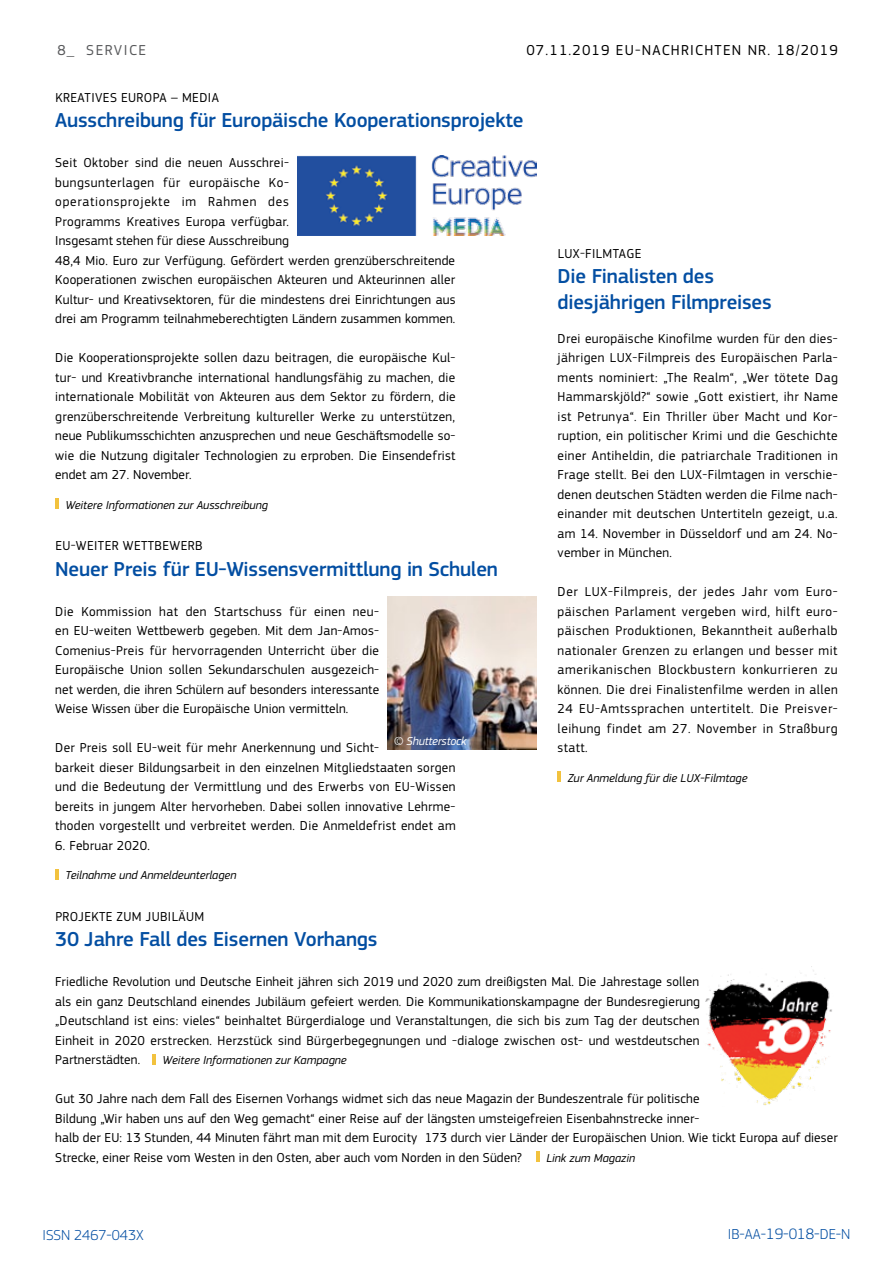
<style>
.page{position:relative;width:893px;height:1263px;background:#fff}
.page>*{position:absolute;margin:0;border:0;box-sizing:border-box;transform-origin:0 0}
.t1{font:500 21px/25.5px "EC Square Sans Pro";letter-spacing:-.01em;color:#034ea2}
.t2{font:15px "EC Square Sans Pro";letter-spacing:.08em;color:#000}
.t3{font:300 15px "EC Square Sans Pro";color:#034ea2}
.t4{font:15px "EC Square Sans Pro";color:#58595b}
.t5{font:13.5px/19.5px "EC Square Sans Pro";letter-spacing:.02em;color:#000;text-align:justify}
.t6{font:italic 12px "EC Square Sans Pro";color:#000}
.t7{font:italic 12px "EC Square Sans Pro";letter-spacing:-.01em;color:#fff}
.s1{font-size:15.75px}
</style>
<div class="page">
<svg style="left:558px;top:772px;width:3px;height:10px"></svg>
<hr style="left:55px;top:498px;width:4px;height:11px;background:#f2c23e">
<hr style="left:55px;top:869px;width:4px;height:10px;background:#f2c23e">
<svg style="left:153px;top:1054px;width:3px;height:10px"></svg>
<img style="left:297px;top:155px;width:239px;height:81px">
<img style="left:388px;top:596px;width:148px;height:153px">
<img style="left:705px;top:970px;width:127px;height:136px">
<hr style="left:536px;top:1152px;width:4px;height:10px;background:#f2c23e">
<p class="t4" style="left:57px;top:41px;width:39px">8_ service</p>
<p class="t2" style="left:526px;top:42px;width:313px">07.11.2019 EU-NACHRICHTEN NR. 18/2019</p>
<p class="t5" style="left:55px;top:88px;width:43px">Kreatives</p>
<p class="t5" style="left:121px;top:88px;width:16px">Europa</p>
<p class="t5" style="left:171px;top:88px;width:29px">– Media</p>
<h1 class="t1" style="left:55px;top:108px;width:470px">Ausschreibung für Europäische Kooperationsprojekte</h1>
<p class="t5" style="left:55px;top:153px;width:402px;text-align:left">Seit Oktober sind die neuen Ausschrei-<br>bungsunterlagen für europäische Ko-<br>operationsprojekte im Rahmen des<br>Programms Kreatives Europa verfügbar.<br>Insgesamt stehen für diese Ausschreibung<br>48,4 Mio. Euro zur Verfügung. Gefördert werden grenzüberschreitende Kooperationen zwischen europäischen Akteuren und Akteurinnen aller Kultur- und Kreativsektoren, für die mindestens drei Einrichtungen aus drei am Programm teilnahmeberechtigten Ländern zusammen kommen.</p>
<p class="t5" style="left:55px;top:348px;width:402px">Die Kooperationsprojekte sollen dazu beitragen, die europäische Kul&shy;tur- und Kreativbranche international handlungsfähig zu machen, die internationale Mobilität von Akteuren aus dem Sektor zu fördern, die grenzüberschreitende Verbreitung kultureller Werke zu unterstützen, neue Publikumsschichten anzusprechen und neue Geschäftsmodelle so&shy;wie die Nutzung digitaler Technologien zu erproben. Die Einsendefrist endet am 27. November.</p>
<p class="t6" style="left:65px;top:498px;width:204px">Weitere Informationen zur Ausschreibung</p>
<p class="t5" style="left:55px;top:536px;width:108px">EU-weiter Wettbewerb</p>
<h1 class="t1" style="left:55px;top:556px;width:444px">Neuer Preis für EU-Wissensvermittlung in Schulen</h1>
<p class="t5" style="left:55px;top:602px;width:325px">Die Kommission hat den Startschuss für einen neu&shy;en EU-weiten Wettbewerb gegeben. Mit dem Jan-Amos-Comenius-Preis für hervorragenden Unterricht über die Europäische Union sollen Sekundarschulen ausgezeich&shy;net werden, die ihren Schülern auf besonders interessante Weise Wissen über die Europäische Union vermitteln.</p>
<p class="t5" style="left:55px;top:738px;width:402px;text-align:left">Der Preis soll EU-weit für mehr Anerkennung und Sicht-<br>barkeit dieser Bildungsarbeit in den einzelnen Mitgliedstaaten sorgen und die Bedeutung der Vermittlung und des Erwerbs von EU-Wissen bereits in jungem Alter hervorheben. Dabei sollen innovative Lehrme&shy;thoden vorgestellt und verbreitet werden. Die Anmeldefrist endet am</p>
<p class="t5" style="left:55px;top:836px;width:96px">6. Februar 2020.</p>
<p class="t6" style="left:65px;top:868px;width:173px">Teilnahme und Anmeldeunterlagen</p>
<p class="t5" style="left:55px;top:907px;width:9px">projek</p>
<p class="t5" style="left:99px;top:907px;width:54px">te zum jubi</p>
<p class="t5" style="left:172px;top:907px;width:24px">läum</p>
<h1 class="t1" style="left:55px;top:927px;width:324px">30 Jahre Fall des Eisernen Vorhangs</h1>
<p class="t5" style="left:55px;top:972px;width:646px">Friedliche Revolution und Deutsche Einheit jähren sich 2019 und 2020 zum dreißigsten Mal. Die Jahrestage sollen als ein ganz Deutschland einendes Jubiläum gefeiert werden. Die Kommunikationskampagne der Bundesregierung „Deutschland ist eins: vieles“ beinhaltet Bürgerdialoge und Veranstaltungen, die sich bis zum Tag der deutschen Einheit in 2020 erstrecken. Herzstück sind Bürgerbegegnungen und -dialoge zwischen ost- und westdeutschen Partnerstädten.</p>
<p class="t5" style="left:55px;top:1089px;width:784px;text-align:left">Gut 30 Jahre nach dem Fall des Eisernen Vorhangs widmet sich das neue Magazin der Bundeszentrale für politische<br>Bildung „Wir haben uns auf den Weg gemacht“ einer Reise auf der längsten umsteigefreien Eisenbahnstrecke inner-<br>halb der EU: 13 Stunden, 44 Minuten fährt man mit dem Eurocity 173 durch vier Länder der Europäischen Union. Wie tickt Europa auf dieser Strecke, einer Reise vom Westen in den Osten, aber auch vom Norden in den Süden?</p>
<p class="t5" style="left:558px;top:244px;width:70px">LUX-Fi lmtage</p>
<h1 class="t1" style="left:558px;top:264px;width:216px">Die Finalisten des diesjährigen Filmpreises</h1>
<p class="t5" style="left:558px;top:329px;width:282px">Drei europäische Kinofilme wurden für den dies&shy;jährigen LUX-Filmpreis des Europäischen Parla&shy;ments nominiert: „The Realm“, „Wer tötete Dag Hammarskjöld?“ sowie „Gott existiert, ihr Name ist Petrunya“. Ein Thriller über Macht und Kor&shy;ruption, ein politischer Krimi und die Geschichte einer Antiheldin, die patriarchale Traditionen in Frage stellt. Bei den LUX-Filmtagen in verschie&shy;denen deutschen Städten werden die Filme nach&shy;einander mit deutschen Untertiteln gezeigt, u.a. am 14. November in Düsseldorf und am 24. No&shy;vember in München.</p>
<p class="t5" style="left:558px;top:582px;width:282px">Der LUX-Filmpreis, der jedes Jahr vom Euro&shy;päischen Parlament vergeben wird, hilft euro&shy;päischen Produktionen, Bekanntheit außerhalb nationaler Grenzen zu erlangen und besser mit amerikanischen Blockbustern konkurrieren zu können. Die drei Finalistenfilme werden in allen 24 EU-Amtssprachen untertitelt. Die Preisver&shy;leihung findet am 27. November in Straßburg statt.</p>
<p class="t6" style="left:568px;top:771px;width:181px">Zur Anmeldung für die LUX-Filmtage</p>
<p class="t7" style="left:394px;top:734px;width:74px">© Shutterstock</p>
<p class="t6" style="left:163px;top:1053px;width:186px">Weitere Informationen zur Kampagne</p>
<p class="t6" style="left:546px;top:1151px;width:90px">Link zum Magazin</p>
<p class="t3" style="left:43px;top:1226px;width:103px">ISSN 2467-043X</p>
<p class="t3" style="left:728px;top:1225px;width:124px">IB-AA-<span class="s1">19-018-</span>DE-N</p>
</div>
